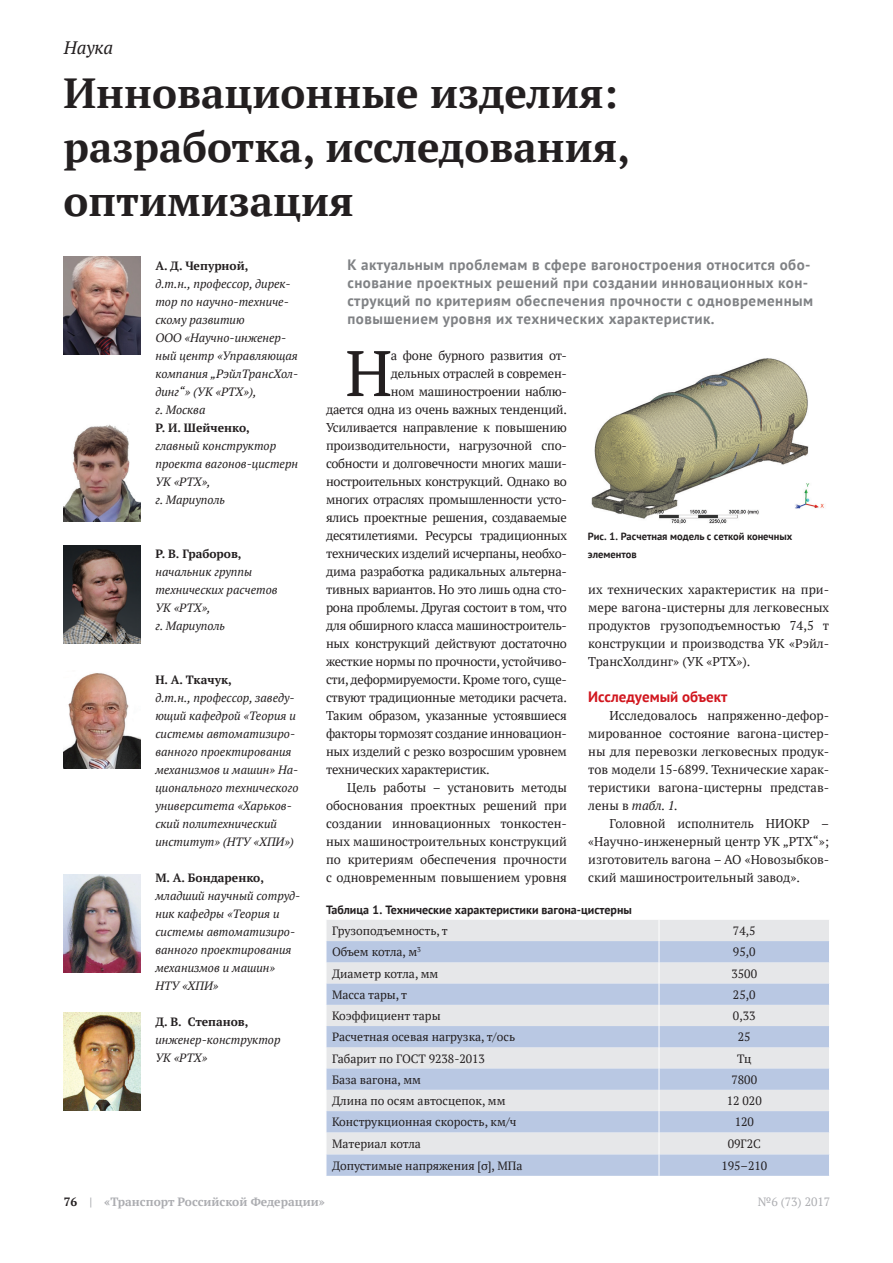
<style>
.page{position:relative;width:893px;height:1263px;background:#fff}
.page>*{position:absolute;margin:0;border:0;box-sizing:border-box;transform-origin:0 0}
.t1{font:64.2px "PT Serif";color:#231f20}
.t2{font:700 42px/54px "PT Serif";color:#231f20}
.t3{font:italic 18px "PT Serif";color:#231f20}
.t4{font:700 15px/18px "PT Sans";letter-spacing:.03em;color:#808285}
.t5{font:700 15px "PT Sans";color:#d1161e}
.t6{font:12.75px/18px "PT Serif";letter-spacing:-.02em;color:#231f20;text-align:justify}
.t7{font:12.75px "PT Serif";color:#231f20}
.t8{font:italic 12px/18px "PT Serif";color:#231f20}
.t9{font:12px "PT Serif";color:#231f20}
.t10{font:700 12px "PT Serif";color:#231f20}
.t11{font:700 12px "PT Sans";color:#231f20}
.t12{font:700 12px "PT Serif";color:#acadb1}
.t13{font:12px "PT Serif";color:#acadb1}
.t14{font:700 10.5px/18px "PT Sans";color:#231f20}
.s1{font-style:italic}
.s2{font-family:"PT Serif Expert"}
.s3{color:#231f20}
</style>
<div class="page">
<img style="left:64px;top:256px;width:77px;height:99px">
<img style="left:64px;top:424px;width:77px;height:98px">
<img style="left:64px;top:545px;width:77px;height:98px">
<img style="left:64px;top:673px;width:77px;height:96px">
<img style="left:64px;top:874px;width:77px;height:98px">
<img style="left:64px;top:1013px;width:77px;height:98px">
<div style="left:327px;top:920px;width:502px;height:21px;background:#e6e7e9"></div>
<svg style="left:327px;top:941px;width:502px;height:235px;background:#cdd6e5"></svg>
<svg style="left:326px;top:920px;width:1px;height:256px"></svg>
<svg style="left:659px;top:920px;width:1px;height:256px"></svg>
<img style="left:591px;top:358px;width:233px;height:166px">
<h3 class="t3" style="left:64px;top:36px;width:51px">Наука</h3>
<h2 class="t2" style="left:64px;top:65px;width:568px">Инновационные изделия: разработка, исследования, оптимизация</h2>
<p class="t10" style="left:155px;top:258px;width:95px">А. Д. Чепурной,</p>
<p class="t8" style="left:155px;top:275px;width:144px">д.т.н., профессор, дирек&shy;тор по научно-техниче&shy;скому развитию<br>ООО «Научно-инженер&shy;ный центр «Управляющая компания „РэйлТрансХол&shy;динг“» (УК «РТХ»),<br>г. Москва</p>
<p class="t10" style="left:155px;top:420px;width:96px">Р. И. Шейченко,</p>
<p class="t8" style="left:155px;top:437px;width:144px">главный конструктор проекта вагонов-цистерн<br>УК «РТХ»,<br>г. Мариуполь</p>
<p class="t10" style="left:155px;top:546px;width:88px">Р. В. Граборов,</p>
<p class="t8" style="left:155px;top:563px;width:124px">начальник группы технических расчетов<br>УК «РТХ»,<br>г. Мариуполь</p>
<p class="t10" style="left:155px;top:672px;width:78px">Н. А. Ткачук,</p>
<p class="t8" style="left:155px;top:689px;width:145px">д.т.н., профессор, заведу&shy;ющий кафедрой «Теория и системы автоматизиро&shy;ванного проектирования механизмов и машин» На&shy;ционального технического университета «Харьков&shy;ский политехнический институт» (НТУ «ХПИ»)</p>
<p class="t10" style="left:155px;top:870px;width:110px">М. А. Бондаренко,</p>
<p class="t8" style="left:155px;top:887px;width:146px">младший научный сотруд&shy;ник кафедры «Теория и системы автоматизиро&shy;ванного проектирования механизмов и машин»<br>НТУ «ХПИ»</p>
<p class="t10" style="left:155px;top:1014px;width:95px">Д. В. Степанов,</p>
<p class="t8" style="left:155px;top:1031px;width:127px">инженер-конструктор<br>УК «РТХ»</p>
<p class="t4" style="left:347px;top:255px;width:467px">К актуальным проблемам в сфере вагоностроения относится обо&shy;снование проектных решений при создании инновационных кон&shy;струкций по критериям обеспечения прочности с одновременным повышением уровня их технических характеристик.</p>
<h1 class="t1" style="left:345px;top:332px;width:48px">Н</h1>
<p class="t6" style="left:391px;top:346px;width:178px">а фоне бурного развития от-</p>
<p class="t6" style="left:391px;top:364px;width:178px">дельных отраслей в современ-</p>
<p class="t6" style="left:391px;top:382px;width:178px">ном машиностроении наблю-</p>
<p class="t6" style="left:326px;top:400px;width:242px">дается одна из очень важных тенденций.</p>
<p class="t6" style="left:326px;top:418px;width:242px">Усиливается направление к повышению</p>
<p class="t6" style="left:326px;top:436px;width:242px">производительности, нагрузочной спо-</p>
<p class="t6" style="left:326px;top:454px;width:242px">собности и долговечности многих маши-</p>
<p class="t6" style="left:326px;top:472px;width:242px">ностроительных конструкций. Однако во</p>
<p class="t6" style="left:326px;top:490px;width:242px">многих отраслях промышленности усто-</p>
<p class="t6" style="left:326px;top:508px;width:242px">ялись проектные решения, создаваемые</p>
<p class="t6" style="left:326px;top:526px;width:242px">десятилетиями. Ресурсы традиционных</p>
<p class="t6" style="left:326px;top:544px;width:242px">технических изделий исчерпаны, необхо-</p>
<p class="t6" style="left:326px;top:562px;width:242px">дима разработка радикальных альтерна-</p>
<p class="t6" style="left:326px;top:580px;width:242px">тивных вариантов. Но это лишь одна сто-</p>
<p class="t6" style="left:326px;top:598px;width:242px">рона проблемы. Другая состоит в том, что</p>
<p class="t6" style="left:326px;top:616px;width:242px">для обширного класса машиностроитель-</p>
<p class="t6" style="left:326px;top:634px;width:242px">ных конструкций действуют достаточно</p>
<p class="t6" style="left:326px;top:652px;width:242px">жесткие нормы по прочности, устойчиво-</p>
<p class="t6" style="left:326px;top:670px;width:242px">сти, деформируемости. Кроме того, суще-</p>
<p class="t6" style="left:326px;top:688px;width:242px">ствуют традиционные методики расчета.</p>
<p class="t6" style="left:326px;top:706px;width:242px">Таким образом, указанные устоявшиеся</p>
<p class="t6" style="left:326px;top:724px;width:242px">факторы тормозят создание инновацион-</p>
<p class="t6" style="left:326px;top:742px;width:242px">ных изделий с резко возросшим уровнем</p>
<p class="t6" style="left:326px;top:760px;width:165px">технических характеристик.</p>
<p class="t7" style="left:347px;top:779px;width:221px">Цель работы – установить методы</p>
<p class="t7" style="left:326px;top:797px;width:242px">обоснования проектных решений при</p>
<p class="t7" style="left:326px;top:815px;width:242px">создании инновационных тонкостен-</p>
<p class="t7" style="left:326px;top:833px;width:242px">ных машиностроительных конструкций</p>
<p class="t7" style="left:326px;top:851px;width:242px">по критериям обеспечения прочности</p>
<p class="t7" style="left:326px;top:869px;width:242px">с одновременным повышением уровня</p>
<p class="t14" style="left:588px;top:527px;width:206px">Рис. 1. Расчетная модель с сеткой конечных элементов</p>
<p class="t6" style="left:588px;top:580px;width:242px">их технических характеристик на при&shy;мере вагона-цистерны для легковесных продуктов грузоподъемностью 74,5 т конструкции и производства УК «Рэйл-ТрансХолдинг» (УК «РТХ»).</p>
<p class="t5" style="left:588px;top:687px;width:141px">Исследуемый объект</p>
<p class="t6" style="left:588px;top:706px;width:242px;text-indent:21px">Исследовалось напряженно-дефор&shy;мированное состояние вагона-цистер&shy;ны для перевозки легковесных продук&shy;тов модели 15-6899. Технические харак&shy;теристики вагона-цистерны представ&shy;лены в <span class="s1">табл. 1.</span></p>
<p class="t6" style="left:588px;top:814px;width:242px;text-indent:21px">Головной исполнитель НИОКР – «Научно-инженерный центр УК „РТХ“»; изготовитель вагона – АО «Новозыбков&shy;ский машиностроительный завод».</p>
<p class="t11" style="left:326px;top:902px;width:307px">Таблица 1. Технические характеристики вагона-цистерны</p>
<p class="t9" style="left:332px;top:923px;width:117px">Грузоподъемность, т</p>
<p class="t9" style="left:733px;top:923px;width:24px">74,5</p>
<p class="t9" style="left:332px;top:944px;width:90px">Объем котла, м<sup>3</sup></p>
<p class="t9" style="left:733px;top:944px;width:24px">95,0</p>
<p class="t9" style="left:332px;top:965px;width:108px">Диаметр котла, мм</p>
<p class="t9" style="left:731px;top:965px;width:27px">3500</p>
<p class="t9" style="left:332px;top:987px;width:77px">Масса тары, т</p>
<p class="t9" style="left:733px;top:987px;width:24px">25,0</p>
<p class="t9" style="left:332px;top:1008px;width:110px">Коэффициент тары</p>
<p class="t9" style="left:733px;top:1008px;width:24px">0,33</p>
<p class="t9" style="left:332px;top:1029px;width:185px">Расчетная осевая нагрузка, т/ось</p>
<p class="t9" style="left:738px;top:1029px;width:14px">25</p>
<p class="t9" style="left:332px;top:1050px;width:155px">Габарит по ГОСТ 9238-2013</p>
<p class="t9" style="left:737px;top:1050px;width:16px">Тц</p>
<p class="t9" style="left:332px;top:1072px;width:90px">База вагона, мм</p>
<p class="t9" style="left:731px;top:1072px;width:27px">7800</p>
<p class="t9" style="left:332px;top:1093px;width:175px">Длина по осям автосцепок, мм</p>
<p class="t9" style="left:727px;top:1093px;width:36px">12 020</p>
<p class="t9" style="left:332px;top:1114px;width:186px">Конструкционная скорость, км/ч</p>
<p class="t9" style="left:735px;top:1114px;width:21px">120</p>
<p class="t9" style="left:332px;top:1135px;width:90px">Материал котла</p>
<p class="t9" style="left:728px;top:1135px;width:34px">09Г2С</p>
<p class="t9" style="left:332px;top:1158px;width:192px">Допустимые напряжения [<span class="s2">σ</span>], МПа</p>
<p class="t9" style="left:721px;top:1158px;width:47px">195–210</p>
<p class="t12" style="left:64px;top:1194px;width:263px"><span class="s3">76</span> | «Транспорт Российской Федерации»</p>
<p class="t13" style="left:758px;top:1194px;width:74px">№6 (73) 2017</p>
</div>
